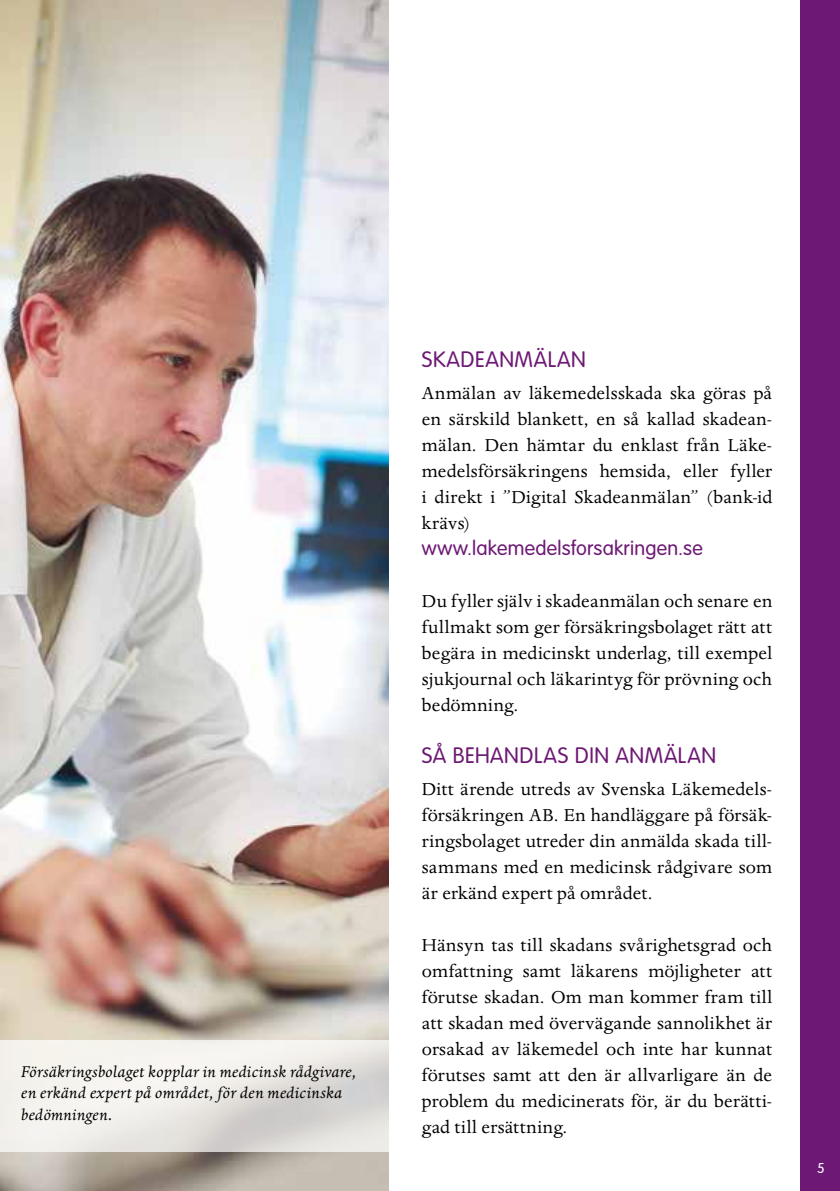
<style>
.page{position:relative;width:840px;height:1191px;background:#fff}
.page>*{position:absolute;margin:0;border:0;box-sizing:border-box;transform-origin:0 0}
.t1{font:300 22px "VAG Rounded Std";letter-spacing:.025em;color:#6d1874}
.t2{font:20px/26px "Dante MT Std";letter-spacing:.01em;color:#000;text-align:justify}
.t3{font:300 20px "VAG Rounded Std";letter-spacing:.015em;color:#6d1874}
.t4{font:italic 18px/21.6px "Dante MT Std";letter-spacing:.015em;color:#000}
.t5{font:300 14px "VAG Rounded Std";color:#fff}
</style>
<div class="page">
<img style="left:0;top:0;width:388px;height:1191px">
<div style="left:799px;top:0;width:40px;height:1191px;background:#6d1874"></div>
<svg style="left:0;top:1039px;width:389px;height:112px;fill:#f1eeea"></svg>
<p class="t4" style="left:21px;top:1061px;width:336px">Försäkringsbolaget kopplar in medicinsk rådgivare, en erkänd expert på området, för den medicinska bedömningen.</p>
<p class="t1" style="left:421px;top:347px;width:165px">SKADEANMÄLAN</p>
<p class="t2" style="left:421px;top:380px;width:351px">Anmälan av läkemedelsskada ska göras på en särskild blankett, en så kallad skadean&shy;mälan. Den hämtar du enklast från Läke&shy;medelsförsäkringens hemsida, eller fyller i direkt i ”Digital Skadeanmälan” (bank-id krävs)</p>
<p class="t3" style="left:421px;top:536px;width:282px">www.lakemedelsforsakringen.se</p>
<p class="t2" style="left:421px;top:588px;width:351px">Du fyller själv i skadeanmälan och senare en fullmakt som ger försäkringsbolaget rätt att begära in medicinskt underlag, till exempel sjukjournal och läkarintyg för prövning och bedömning.</p>
<p class="t1" style="left:421px;top:743px;width:295px">SÅ BEHANDLAS DIN ANMÄLAN</p>
<p class="t2" style="left:421px;top:776px;width:351px">Ditt ärende utreds av Svenska Läkemedels&shy;försäkringen AB. En handläggare på försäk&shy;ringsbolaget utreder din anmälda skada till&shy;sammans med en medicinsk rådgivare som är erkänd expert på området.</p>
<p class="t2" style="left:421px;top:932px;width:351px">Hänsyn tas till skadans svårighetsgrad och omfattning samt läkarens möjligheter att förutse skadan. Om man kommer fram till att skadan med övervägande sannolikhet är orsakad av läkemedel och inte har kunnat förutses samt att den är allvarligare än de problem du medicinerats för, är du berätti&shy;gad till ersättning.</p>
<p class="t5" style="left:816px;top:1160px;width:9px">5</p>
</div>
